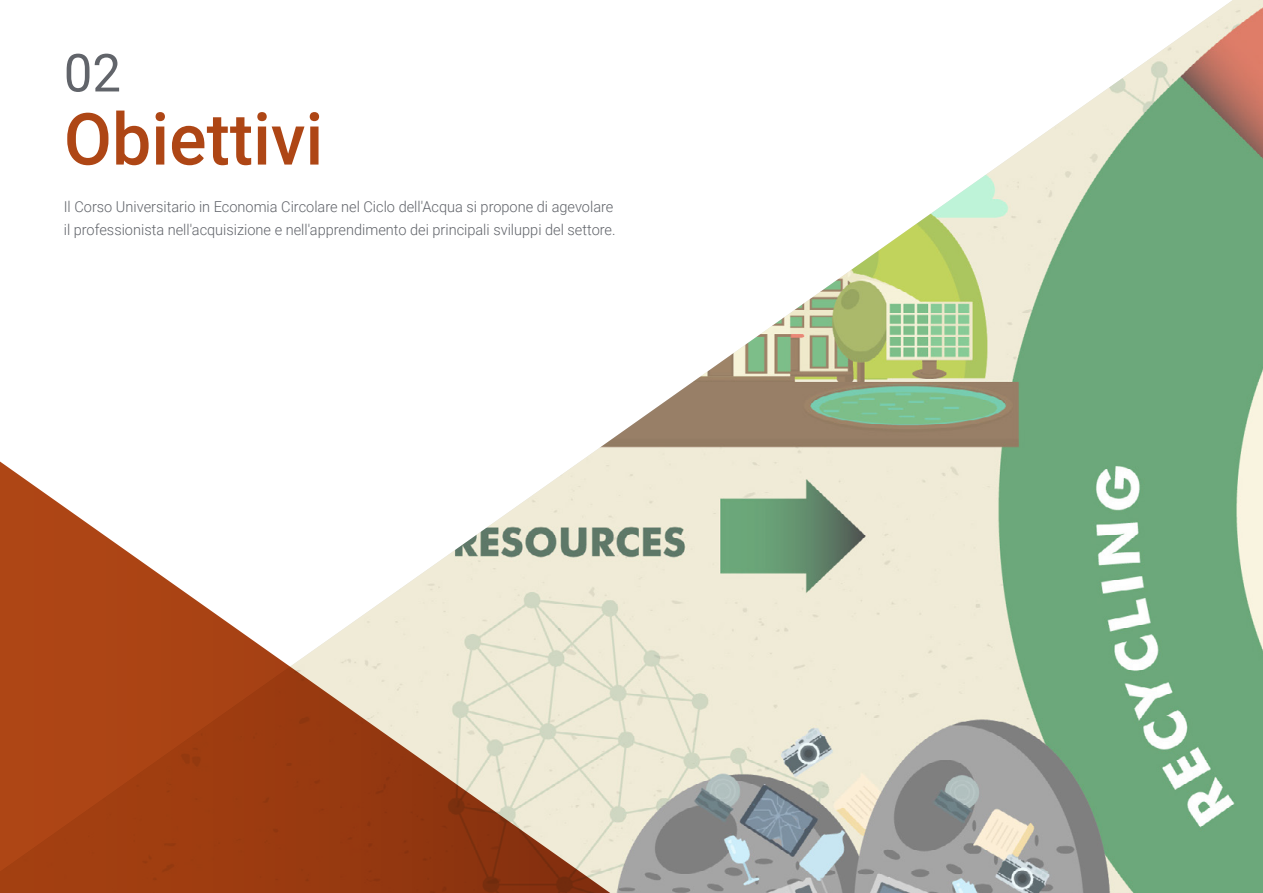
<style>
.page{position:relative;width:1263px;height:893px;background:#fff}
.page>*{position:absolute;margin:0;border:0;box-sizing:border-box;transform-origin:0 0}
.t1{font:500 72px "Roboto";color:#ae4615}
.t2{font:52.5px "Roboto";color:#61646a}
.t3{font:300 15px/22.5px "Roboto";color:#61646a}
</style>
<div class="page">
<img style="left:602px;top:0;width:661px;height:893px">
<svg style="left:0;top:446px;width:640px;height:447px"></svg>
<h2 class="t2" style="left:64px;top:36px;width:59px">02</h2>
<h1 class="t1" style="left:64px;top:89px;width:261px">Obiettivi</h1>
<p class="t3" style="left:64px;top:195px;width:553px">Il Corso Universitario in Economia Circolare nel Ciclo dell'Acqua si propone di agevolare il professionista nell'acquisizione e nell'apprendimento dei principali sviluppi del settore.</p>
</div>
